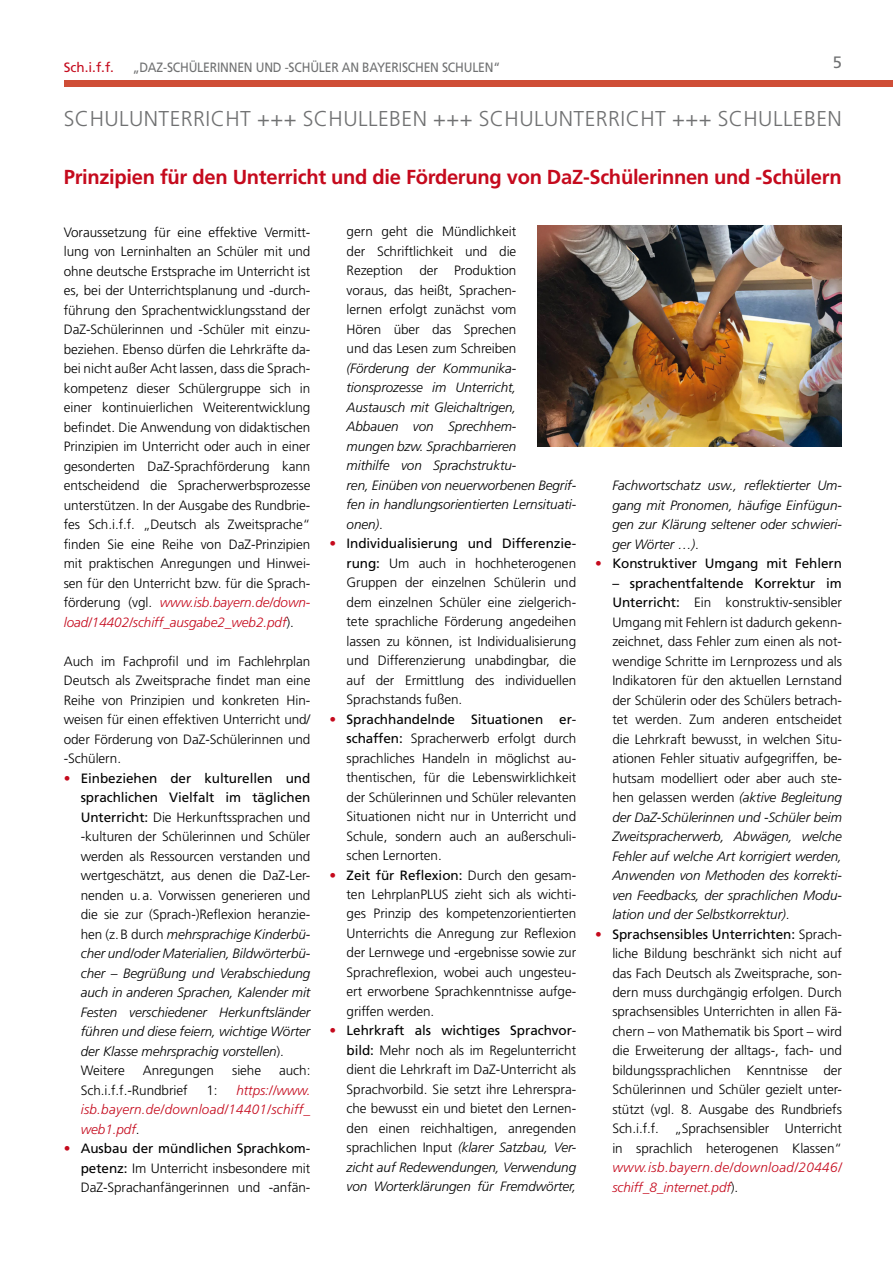
<style>
.page{position:relative;width:893px;height:1263px;background:#fff}
.page>*{position:absolute;margin:0;border:0;box-sizing:border-box;transform-origin:0 0}
.t1{font:300 21.45px "Frutiger LT Std";letter-spacing:.02em;color:#707172}
.t2{font:700 20.25px "Frutiger LT Std";letter-spacing:-.015em;color:#c50a1d}
.t3{font:16.5px "Frutiger LT Std";color:#707172}
.t4{font:300 13.5px/19.5px "Frutiger LT Std";letter-spacing:-.005em;color:#000;text-align:justify}
.t5{font:italic 300 13.5px/19.5px "Frutiger LT Std";letter-spacing:-.005em;color:#000}
.t6{font:italic 300 13.5px/19.5px "Frutiger LT Std";letter-spacing:.02em;color:#c50a1d;text-align:justify}
.t7{font:13.5px "Frutiger LT Std";letter-spacing:-.015em;color:#707172;scale:.9 1}
.t8{font:13.5px "Frutiger LT Std";letter-spacing:-.005em;color:#000}
.t9{font:13.5px "Frutiger LT Std";color:#c50a1d}
.s1{font-style:italic;color:#c50a1d}
.s2{font-style:normal;color:#c50a1d}
.s3{font-weight:400;font-style:normal}
.s4{font-style:normal}
.s5{font-style:normal;color:#000}
.s6{color:#c50a1d}
.s7{font-weight:400}
.s8{font-style:italic}
.s9{font-weight:300;color:#c50a1d}
</style>
<div class="page">
<div style="left:64px;top:80px;width:829px;height:7px;background:#cf4e37"></div>
<img style="left:538px;top:226px;width:303px;height:220px">
<p class="t9" style="left:64px;top:60px;width:52px">Sch.i.f.f.</p>
<p class="t7" style="left:133px;top:60px;width:410px">„DAZ-SCHÜLERINNEN UND -SCHÜLER AN BAYERISCHEN SCHULEN“</p>
<p class="t3" style="left:833px;top:52px;width:11px">5</p>
<h1 class="t1" style="left:64px;top:106px;width:780px">SCHULUNTERRICHT +++ SCHULLEBEN +++ SCHULUNTERRICHT +++ SCHULLEBEN</h1>
<h2 class="t2" style="left:64px;top:165px;width:780px">Prinzipien für den Unterricht und die Förderung von DaZ-Schülerinnen und -Schülern</h2>
<p class="t4" style="left:64px;top:223px;width:248px">Voraussetzung für eine effektive Vermitt&shy;lung von Lerninhalten an Schüler mit und ohne deutsche Erstsprache im Unterricht ist es, bei der Unterrichtsplanung und -durch&shy;führung den Sprachentwicklungsstand der DaZ-Schülerinnen und -Schüler mit einzu&shy;beziehen. Ebenso dürfen die Lehrkräfte da&shy;bei nicht außer Acht lassen, dass die Sprach&shy;kompetenz dieser Schülergruppe sich in einer kontinuierlichen Weiterentwicklung befindet. Die Anwendung von didaktischen Prinzipien im Unterricht oder auch in einer gesonderten DaZ-Sprachförderung kann entscheidend die Spracherwerbsprozesse unterstützen. In der Ausgabe des Rundbrie&shy;fes Sch.i.f.f. „Deutsch als Zweitsprache“ finden Sie eine Reihe von DaZ-Prinzipien mit praktischen Anregungen und Hinwei&shy;sen für den Unterricht bzw. für die Sprach&shy;förderung (vgl. <span class="s1">www.isb.bayern.de/down&shy;load/14402/schiff_ausgabe2_web2.pdf</span>).</p>
<p class="t4" style="left:64px;top:651px;width:248px">Auch im Fachprofil und im Fachlehrplan Deutsch als Zweitsprache findet man eine Reihe von Prinzipien und konkreten Hin&shy;weisen für einen effektiven Unterricht und/ oder Förderung von DaZ-Schülerinnen und -Schülern.</p>
<p class="t5" style="left:81px;top:768px;width:231px;text-indent:-17px"><span class="s2">•</span> <span class="s3">Einbeziehen der kulturellen und sprachlichen Vielfalt im täglichen Unterricht:</span> <span class="s4">Die Herkunftssprachen und -kulturen der Schülerinnen und Schüler werden als Ressourcen verstanden und wertgeschätzt, aus denen die DaZ-Ler&shy;nenden u.a. Vorwissen generieren und die sie zur (Sprach-)Reflexion heranzie&shy;hen (z.B durch</span> mehrsprachige Kinderbü&shy;cher und/oder Materialien, Bildwörterbü&shy;cher – Begrüßung und Verabschiedung auch in anderen Sprachen, Kalender mit Festen verschiedener Herkunftsländer führen und diese feiern, wichtige Wörter der Klasse mehrsprachig vorstellen<span class="s4">).<br>Weitere</span></p>
<p class="t4" style="left:143px;top:1061px;width:73px">Anregungen</p>
<p class="t4" style="left:232px;top:1061px;width:30px">siehe</p>
<p class="t4" style="left:279px;top:1061px;width:33px">auch:</p>
<p class="t4" style="left:81px;top:1080px;width:108px">Sch.i.f.f.-Rundbrief</p>
<p class="t4" style="left:206px;top:1080px;width:13px">1:</p>
<p class="t6" style="left:81px;top:1080px;width:231px;text-indent:156px">https://www. isb.bayern.de/download/14401/schiff_ web1.pdf<span class="s5">.</span></p>
<p class="t4" style="left:81px;top:1139px;width:231px;text-indent:-17px"><span class="s6">•</span> <span class="s7">Ausbau der mündlichen Sprachkom&shy;petenz:</span> Im Unterricht insbesondere mit DaZ-Sprachanfängerinnen und -anfän-</p>
<p class="t4" style="left:347px;top:222px;width:171px">gern geht die Mündlichkeit der Schriftlichkeit und die Rezeption der Produktion voraus, das heißt, Sprachen&shy;lernen erfolgt zunächst vom Hören über das Sprechen und das Lesen zum Schreiben</p>
<p class="t5" style="left:347px;top:358px;width:231px">(Förderung der Kommunika&shy;tionsprozesse im Unterricht,<br>Austausch mit Gleichaltrigen,<br>Abbauen von Sprechhem-<br>mungen bzw. Sprachbarrieren<br>mithilfe von Sprachstruktu-<br>ren, Einüben von neuerworbenen Begrif&shy;fen in handlungsorientierten Lernsituati&shy;onen)<span class="s4">.</span></p>
<p class="t4" style="left:347px;top:534px;width:231px;text-indent:-17px"><span class="s6">•</span> <span class="s7">Individualisierung und Differenzie&shy;rung:</span> Um auch in hochheterogenen Gruppen der einzelnen Schülerin und dem einzelnen Schüler eine zielgerich&shy;tete sprachliche Förderung angedeihen lassen zu können, ist Individualisierung und Differenzierung unabdingbar, die auf der Ermittlung des individuellen Sprachstands fußen.</p>
<p class="t4" style="left:347px;top:709px;width:231px;text-indent:-17px"><span class="s6">•</span> <span class="s7">Sprachhandelnde Situationen er&shy;schaffen:</span> Spracherwerb erfolgt durch sprachliches Handeln in möglichst au&shy;thentischen, für die Lebenswirklichkeit der Schülerinnen und Schüler relevanten Situationen nicht nur in Unterricht und Schule, sondern auch an außerschuli&shy;schen Lernorten.</p>
<p class="t4" style="left:347px;top:865px;width:231px;text-indent:-17px"><span class="s6">•</span> <span class="s7">Zeit für Reflexion:</span> Durch den gesam&shy;ten LehrplanPLUS zieht sich als wichti&shy;ges Prinzip des kompetenzorientierten Unterrichts die Anregung zur Reflexion der Lernwege und -ergebnisse sowie zur Sprachreflexion, wobei auch ungesteu&shy;ert erworbene Sprachkenntnisse aufge&shy;griffen werden.</p>
<p class="t4" style="left:347px;top:1021px;width:231px;text-indent:-17px"><span class="s6">•</span> <span class="s7">Lehrkraft als wichtiges Sprachvor&shy;bild:</span> Mehr noch als im Regelunterricht dient die Lehrkraft im DaZ-Unterricht als Sprachvorbild. Sie setzt ihre Lehrerspra&shy;che bewusst ein und bietet den Lernen&shy;den einen reichhaltigen, anregenden sprachlichen Input <span class="s8">(klarer Satzbau, Ver&shy;zicht auf Redewendungen, Verwendung von Worterklärungen für Fremdwörter,</span></p>
<p class="t5" style="left:612px;top:476px;width:231px;text-align:justify">Fachwortschatz usw., reflektierter Um&shy;gang mit Pronomen, häufige Einfügun&shy;gen zur Klärung seltener oder schwieri&shy;ger Wörter …)<span class="s4">.</span></p>
<p class="t8" style="left:595px;top:555px;width:248px"><span class="s9">•</span> Konstruktiver Umgang mit Fehlern</p>
<p class="t4" style="left:612px;top:573px;width:231px"><span class="s7">– sprachentfaltende Korrektur im Unterricht:</span> Ein konstruktiv-sensibler Umgang mit Fehlern ist dadurch gekenn&shy;zeichnet, dass Fehler zum einen als not&shy;wendige Schritte im Lernprozess und als Indikatoren für den aktuellen Lernstand der Schülerin oder des Schülers betrach&shy;tet werden. Zum anderen entscheidet die Lehrkraft bewusst, in welchen Situ&shy;ationen Fehler situativ aufgegriffen, be&shy;hutsam modelliert oder aber auch ste&shy;hen gelassen werden <span class="s8">(aktive Begleitung der DaZ-Schülerinnen und -Schüler beim Zweitspracherwerb, Abwägen, welche Fehler auf welche Art korrigiert werden, Anwenden von Methoden des korrekti&shy;ven Feedbacks, der sprachlichen Modu&shy;lation und der Selbstkorrektur)</span>.</p>
<p class="t4" style="left:612px;top:924px;width:231px;text-indent:-17px"><span class="s6">•</span> <span class="s7">Sprachsensibles Unterrichten:</span> Sprach&shy;liche Bildung beschränkt sich nicht auf das Fach Deutsch als Zweitsprache, son&shy;dern muss durchgängig erfolgen. Durch sprachsensibles Unterrichten in allen Fä&shy;chern – von Mathematik bis Sport – wird die Erweiterung der alltags-, fach- und bildungssprachlichen Kenntnisse der Schülerinnen und Schüler gezielt unter&shy;stützt (vgl. 8. Ausgabe des Rundbriefs Sch.i.f.f. „Sprachsensibler Unterricht in sprachlich heterogenen Klassen“</p>
<p class="t6" style="left:612px;top:1158px;width:231px">www.isb.bayern.de/download/20446/ schiff_8_internet.pdf<span class="s5">).</span></p>
</div>
